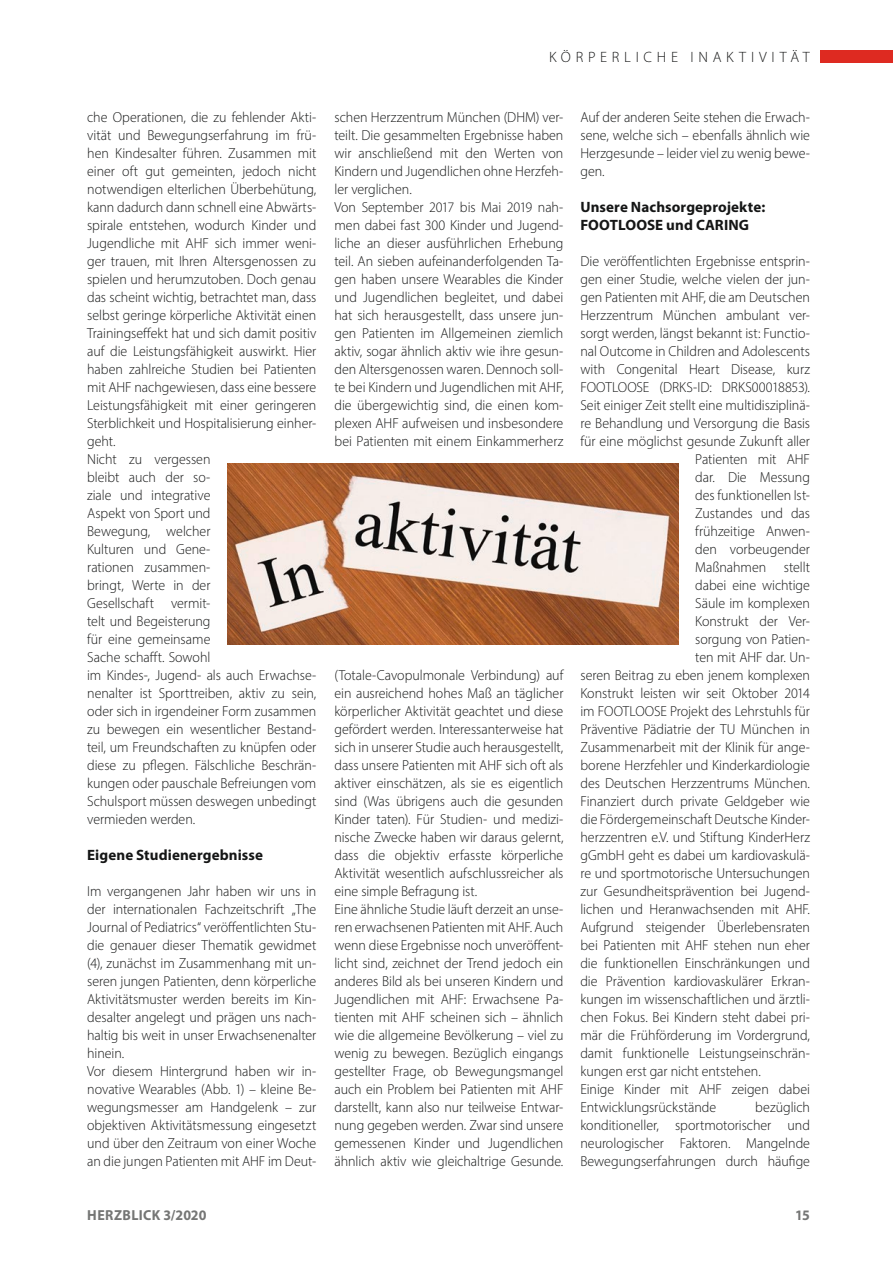
<style>
.page{position:relative;width:893px;height:1263px;background:#fff}
.page>*{position:absolute;margin:0;border:0;box-sizing:border-box;transform-origin:0 0}
.t1{font:700 15px/18px "Myriad Pro";letter-spacing:.005em;color:#151616}
.t2{font:300 15px "Myriad Pro";letter-spacing:.315em;color:#151616}
.t3{font:300 14.55px/18px "Myriad Pro";letter-spacing:-.005em;color:#151616;scale:.96 1}
.t4{font:700 14.55px "Myriad Pro";letter-spacing:.025em;color:#757675;scale:.96 1}
</style>
<div class="page">
<div style="left:821px;top:50px;width:72px;height:13px;background:#de2a21"></div>
<img style="left:227px;top:463px;width:451px;height:181px">
<p class="t2" style="left:549px;top:48px;width:262px">KÖRPERLICHE INAKTIVITÄT</p>
<p class="t3" style="left:87px;top:108px;width:240px">che Operationen, die zu fehlender Akti&shy;vität und Bewegungserfahrung im frü&shy;hen Kindesalter führen. Zusammen mit einer oft gut gemeinten, jedoch nicht notwendigen elterlichen Überbehütung, kann dadurch dann schnell eine Abwärts&shy;spirale entstehen, wodurch Kinder und<br>Jugendliche mit AHF sich immer weni&shy;ger trauen, mit Ihren Altersgenossen zu spielen und herumzutoben. Doch genau das scheint wichtig, betrachtet man, dass selbst geringe körperliche Aktivität einen<br>Trainingseffekt hat und sich damit positiv auf die Leistungsfähigkeit auswirkt. Hier haben zahlreiche Studien bei Patienten mit AHF nachgewiesen, dass eine bessere<br>Leistungsfähigkeit mit einer geringeren<br>Sterblichkeit und Hospitalisierung einher&shy;geht.<br>Nicht zu vergessen<br>bleibt auch der so-<br>ziale und integrative<br>Aspekt von Sport und<br>Bewegung, welcher<br>Kulturen und Gene-<br>rationen zusammen-<br>bringt, Werte in der<br>Gesellschaft vermit-<br>telt und Begeisterung<br>für eine gemeinsame<br>Sache schafft. Sowohl<br>im Kindes-, Jugend- als auch Erwachse&shy;nenalter ist Sporttreiben, aktiv zu sein, oder sich in irgendeiner Form zusammen zu bewegen ein wesentlicher Bestand&shy;teil, um Freundschaften zu knüpfen oder diese zu pflegen. Fälschliche Beschrän&shy;kungen oder pauschale Befreiungen vom<br>Schulsport müssen deswegen unbedingt vermieden werden.</p>
<p class="t1" style="left:87px;top:846px;width:177px">Eigene Studienergebnisse</p>
<p class="t3" style="left:87px;top:882px;width:240px">Im vergangenen Jahr haben wir uns in der internationalen Fachzeitschrift „The Journal of Pediatrics“ veröffentlichten Stu&shy;die genauer dieser Thematik gewidmet (4), zunächst im Zusammenhang mit un&shy;seren jungen Patienten, denn körperliche Aktivitätsmuster werden bereits im Kin&shy;desalter angelegt und prägen uns nach&shy;haltig bis weit in unser Erwachsenenalter hinein.<br>Vor diesem Hintergrund haben wir in&shy;novative Wearables (Abb. 1) – kleine Be&shy;wegungsmesser am Handgelenk – zur objektiven Aktivitätsmessung eingesetzt und über den Zeitraum von einer Woche an die jungen Patienten mit AHF im Deut-</p>
<p class="t3" style="left:334px;top:108px;width:240px">schen Herzzentrum München (DHM) ver&shy;teilt. Die gesammelten Ergebnisse haben wir anschließend mit den Werten von Kindern und Jugendlichen ohne Herzfeh&shy;ler verglichen.<br>Von September 2017 bis Mai 2019 nah&shy;men dabei fast 300 Kinder und Jugend&shy;liche an dieser ausführlichen Erhebung teil. An sieben aufeinanderfolgenden Ta&shy;gen haben unsere Wearables die Kinder und Jugendlichen begleitet, und dabei hat sich herausgestellt, dass unsere jun&shy;gen Patienten im Allgemeinen ziemlich aktiv, sogar ähnlich aktiv wie ihre gesun&shy;den Altersgenossen waren. Dennoch soll&shy;te bei Kindern und Jugendlichen mit AHF, die übergewichtig sind, die einen kom&shy;plexen AHF aufweisen und insbesondere bei Patienten mit einem Einkammerherz</p>
<p class="t3" style="left:334px;top:666px;width:240px">(Totale-Cavopulmonale Verbindung) auf ein ausreichend hohes Maß an täglicher körperlicher Aktivität geachtet und diese gefördert werden. Interessanterweise hat sich in unserer Studie auch herausgestellt, dass unsere Patienten mit AHF sich oft als aktiver einschätzen, als sie es eigentlich sind (Was übrigens auch die gesunden Kinder taten). Für Studien- und medizi&shy;nische Zwecke haben wir daraus gelernt, dass die objektiv erfasste körperliche Aktivität wesentlich aufschlussreicher als eine simple Befragung ist.<br>Eine ähnliche Studie läuft derzeit an unse&shy;ren erwachsenen Patienten mit AHF. Auch wenn diese Ergebnisse noch unveröffent&shy;licht sind, zeichnet der Trend jedoch ein anderes Bild als bei unseren Kindern und Jugendlichen mit AHF: Erwachsene Pa&shy;tienten mit AHF scheinen sich – ähnlich wie die allgemeine Bevölkerung – viel zu wenig zu bewegen. Bezüglich eingangs gestellter Frage, ob Bewegungsmangel auch ein Problem bei Patienten mit AHF darstellt, kann also nur teilweise Entwar&shy;nung gegeben werden. Zwar sind unsere gemessenen Kinder und Jugendlichen ähnlich aktiv wie gleichaltrige Gesunde.</p>
<p class="t3" style="left:580px;top:108px;width:241px;text-align:justify">Auf der anderen Seite stehen die Erwach&shy;sene, welche sich – ebenfalls ähnlich wie Herzgesunde – leider viel zu wenig bewe&shy;gen.</p>
<p class="t1" style="left:580px;top:198px;width:186px">Unsere Nachsorgeprojekte:<br>FOOTLOOSE und CARING</p>
<p class="t3" style="left:580px;top:252px;width:241px">Die veröffentlichten Ergebnisse entsprin-</p>
<p class="t3" style="left:580px;top:270px;width:241px">gen einer Studie, welche vielen der jun-</p>
<p class="t3" style="left:580px;top:288px;width:241px">gen Patienten mit AHF, die am Deutschen</p>
<p class="t3" style="left:580px;top:306px;width:241px">Herzzentrum München ambulant ver-</p>
<p class="t3" style="left:580px;top:324px;width:241px">sorgt werden, längst bekannt ist: Functio-</p>
<p class="t3" style="left:580px;top:342px;width:241px">nal Outcome in Children and Adolescents</p>
<p class="t3" style="left:580px;top:360px;width:241px">with Congenital Heart Disease, kurz</p>
<p class="t3" style="left:580px;top:378px;width:241px">FOOTLOOSE (DRKS-ID: DRKS00018853).</p>
<p class="t3" style="left:580px;top:396px;width:241px">Seit einiger Zeit stellt eine multidisziplinä-</p>
<p class="t3" style="left:580px;top:414px;width:241px">re Behandlung und Versorgung die Basis</p>
<p class="t3" style="left:580px;top:432px;width:241px">für eine möglichst gesunde Zukunft aller</p>
<p class="t3" style="left:695px;top:450px;width:121px">Patienten mit AHF</p>
<p class="t3" style="left:695px;top:468px;width:121px">dar. Die Messung</p>
<p class="t3" style="left:695px;top:486px;width:121px">des funktionellen Ist-</p>
<p class="t3" style="left:695px;top:504px;width:121px">Zustandes und das</p>
<p class="t3" style="left:695px;top:522px;width:121px">frühzeitige Anwen-</p>
<p class="t3" style="left:695px;top:540px;width:121px">den vorbeugender</p>
<p class="t3" style="left:695px;top:558px;width:121px">Maßnahmen stellt</p>
<p class="t3" style="left:695px;top:576px;width:121px">dabei eine wichtige</p>
<p class="t3" style="left:695px;top:594px;width:121px">Säule im komplexen</p>
<p class="t3" style="left:695px;top:612px;width:121px">Konstrukt der Ver-</p>
<p class="t3" style="left:695px;top:630px;width:121px">sorgung von Patien-</p>
<p class="t3" style="left:695px;top:648px;width:121px">ten mit AHF dar. Un-</p>
<p class="t3" style="left:580px;top:666px;width:241px">seren Beitrag zu eben jenem komplexen</p>
<p class="t3" style="left:580px;top:684px;width:241px">Konstrukt leisten wir seit Oktober 2014</p>
<p class="t3" style="left:580px;top:702px;width:241px">im FOOTLOOSE Projekt des Lehrstuhls für</p>
<p class="t3" style="left:580px;top:720px;width:241px">Präventive Pädiatrie der TU München in</p>
<p class="t3" style="left:580px;top:738px;width:241px">Zusammenarbeit mit der Klinik für ange-</p>
<p class="t3" style="left:580px;top:756px;width:241px">borene Herzfehler und Kinderkardiologie</p>
<p class="t3" style="left:580px;top:774px;width:241px">des Deutschen Herzzentrums München.</p>
<p class="t3" style="left:580px;top:792px;width:241px">Finanziert durch private Geldgeber wie</p>
<p class="t3" style="left:580px;top:810px;width:241px">die Fördergemeinschaft Deutsche Kinder-</p>
<p class="t3" style="left:580px;top:828px;width:241px">herzzentren e.V. und Stiftung KinderHerz</p>
<p class="t3" style="left:580px;top:846px;width:241px">gGmbH geht es dabei um kardiovaskulä-</p>
<p class="t3" style="left:580px;top:864px;width:241px">re und sportmotorische Untersuchungen</p>
<p class="t3" style="left:580px;top:882px;width:241px">zur Gesundheitsprävention bei Jugend-</p>
<p class="t3" style="left:580px;top:900px;width:241px">lichen und Heranwachsenden mit AHF.</p>
<p class="t3" style="left:580px;top:918px;width:241px">Aufgrund steigender Überlebensraten</p>
<p class="t3" style="left:580px;top:936px;width:241px">bei Patienten mit AHF stehen nun eher</p>
<p class="t3" style="left:580px;top:954px;width:241px">die funktionellen Einschränkungen und</p>
<p class="t3" style="left:580px;top:972px;width:241px">die Prävention kardiovaskulärer Erkran-</p>
<p class="t3" style="left:580px;top:990px;width:241px">kungen im wissenschaftlichen und ärztli-</p>
<p class="t3" style="left:580px;top:1008px;width:241px">chen Fokus. Bei Kindern steht dabei pri-</p>
<p class="t3" style="left:580px;top:1026px;width:241px">mär die Frühförderung im Vordergrund,</p>
<p class="t3" style="left:580px;top:1044px;width:241px">damit funktionelle Leistungseinschrän-</p>
<p class="t3" style="left:580px;top:1062px;width:189px">kungen erst gar nicht entstehen.</p>
<p class="t3" style="left:580px;top:1080px;width:241px">Einige Kinder mit AHF zeigen dabei</p>
<p class="t3" style="left:580px;top:1098px;width:143px">Entwicklungsrückstände</p>
<p class="t3" style="left:580px;top:1098px;width:241px;text-align:justify;text-indent:175px">bezüglich konditioneller, sportmotorischer und neurologischer Faktoren. Mangelnde Bewegungserfahrungen durch häufige</p>
<p class="t4" style="left:87px;top:1206px;width:126px">HERZBLICK 3/2020</p>
<p class="t4" style="left:795px;top:1206px;width:17px">15</p>
</div>
